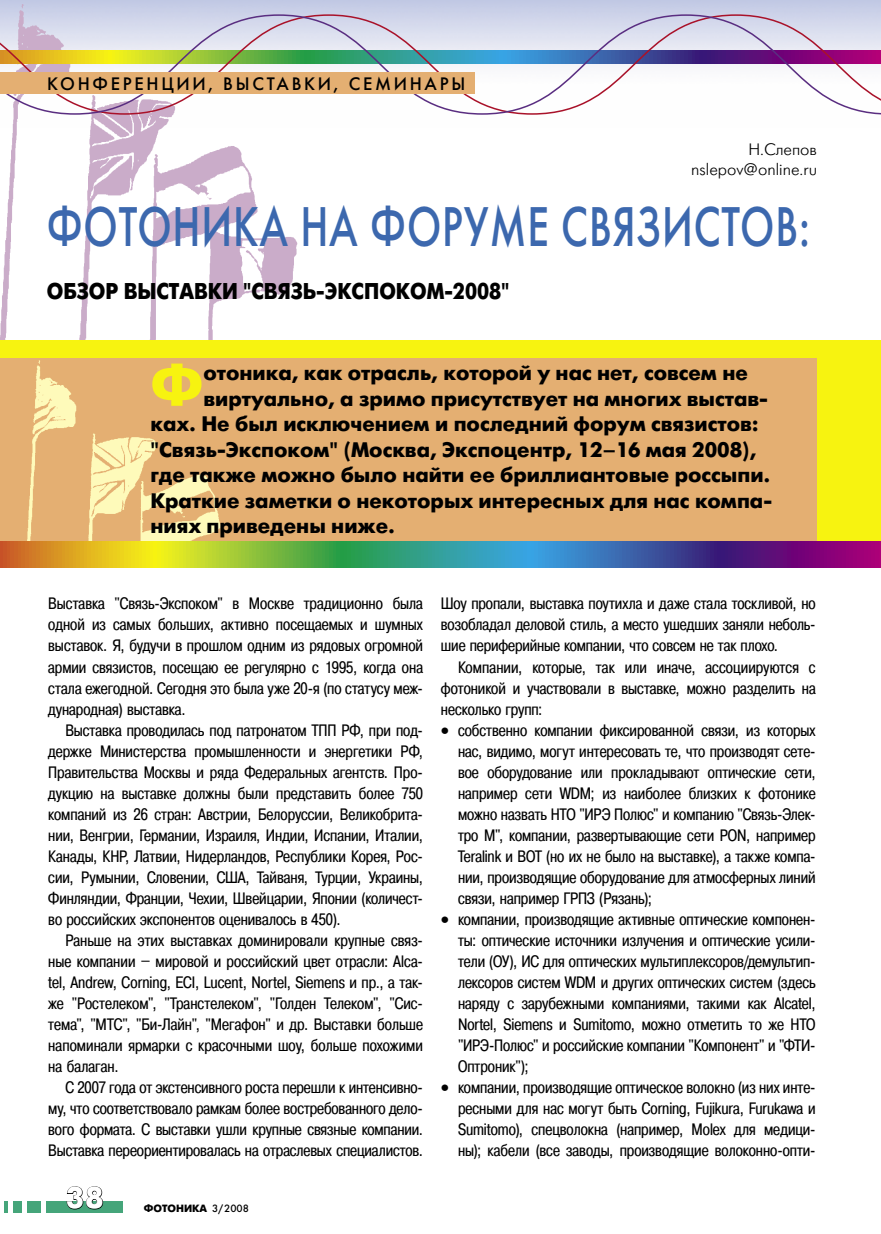
<style>
.page{position:relative;width:881px;height:1234px;background:#fff}
.page>*{position:absolute;margin:0;border:0;box-sizing:border-box;transform-origin:0 0}
.t1{font:700 57.45px "Futuris C";color:#f7f310}
.t2{font:55.5px "Futuris C";letter-spacing:.02em;color:#3c68ae;scale:.75 1}
.t3{font:700 30px "Futuris C";color:#fff}
.t4{font:700 22.8px "Futuris C";color:#000;scale:.89 1}
.t5{font:700 21px "Futuris C";color:#000}
.t6{font:18px "Futuris C";color:#000}
.t7{font:18px "Symbol";color:#000}
.t8{font:16.5px/21px "Pragmatica Cond C";color:#000;text-align:justify}
.t9{font:16.5px/19.8px "Futuris Light C";color:#000;text-align:right}
.t10{font:700 10.5px "Futuris C";color:#000}
.s1{font-weight:400}
</style>
<div class="page">
<img style="left:0;top:0;width:310px;height:340px">
<svg style="left:0;top:14px;width:880px;height:101px"></svg>
<div style="left:0;top:340px;width:880px;height:206px;background:#f7f310"></div>
<div style="left:0;top:358px;width:816px;height:188px;background:#e4af72"></div>
<img style="left:27px;top:360px;width:194px;height:181px">
<svg style="left:0;top:541px;width:880px;height:26px;background:#72806c"></svg>
<div style="left:0;top:72px;width:475px;height:22px;background:#e4af72"></div>
<div style="left:47px;top:1201px;width:76px;height:11px;background:#45a57a"></div>
<div style="left:27px;top:1201px;width:14px;height:11px;background:#45a57a"></div>
<div style="left:13px;top:1201px;width:9px;height:11px;background:#45a57a"></div>
<hr style="left:4px;top:1201px;width:4px;height:11px;background:#45a57a">
<svg style="left:66px;top:1186px;width:37px;height:23px"></svg>
<p class="t6" style="left:47px;top:73px;width:28px">Конферен</p>
<p class="t6" style="left:161px;top:73px;width:105px">ции , выставки</p>
<p class="t6" style="left:334px;top:73px;width:30px">, семинар</p>
<p class="t6" style="left:451px;top:73px;width:15px">ы</p>
<p class="t9" style="left:691px;top:140px;width:127px">Н.Слепов nslepov@online.ru</p>
<h2 class="t2" style="left:47px;top:193px;width:1018px">ФОТОНИКА НА ФОРУМЕ СВЯЗИСТОВ:</h2>
<h3 class="t4" style="left:47px;top:279px;width:521px">ОБЗОР ВЫСТАВКИ "СВЯЗЬ-ЭКСПОКОМ-2008"</h3>
<h1 class="t1" style="left:150px;top:354px;width:54px">Ф</h1>
<p class="t5" style="left:203px;top:361px;width:546px">отоника, как отрасль, которой у нас нет, совсем не</p>
<p class="t5" style="left:203px;top:387px;width:566px">виртуально, а зримо присутствует на многих выстав-</p>
<p class="t5" style="left:150px;top:412px;width:609px">ках. Не был исключением и последний форум связистов:</p>
<p class="t5" style="left:150px;top:438px;width:607px">"Связь-Экспоком" (Москва, Экспоцентр, 12–16 мая 2008),</p>
<p class="t5" style="left:150px;top:463px;width:621px">где также можно было найти ее бриллиантовые россыпи.</p>
<p class="t5" style="left:150px;top:489px;width:623px">Краткие заметки о некоторых интересных для нас компа-</p>
<p class="t5" style="left:150px;top:514px;width:246px">ниях приведены ниже.</p>
<p class="t8" style="left:48px;top:593px;width:376px">Выставка "Связь-Экспоком" в Москве традиционно была одной из самых больших, активно посещаемых и шумных выставок. Я, будучи в прошлом одним из рядовых огромной армии связистов, посещаю ее регулярно с 1995, когда она стала ежегодной. Сегодня это была уже 20-я (по статусу меж&shy;дународная) выставка.</p>
<p class="t8" style="left:48px;top:719px;width:376px;text-indent:17px">Выставка проводилась под патронатом ТПП РФ, при под&shy;держке Министерства промышленности и энергетики РФ, Правительства Москвы и ряда Федеральных агентств. Про&shy;дукцию на выставке должны были представить более 750 компаний из 26 стран: Австрии, Белоруссии, Великобрита&shy;нии, Венгрии, Германии, Израиля, Индии, Испании, Италии, Канады, КНР, Латвии, Нидерландов, Республики Корея, Рос&shy;сии, Румынии, Словении, США, Тайваня, Турции, Украины, Финляндии, Франции, Чехии, Швейцарии, Японии (количест&shy;во российских экспонентов оценивалось в 450).</p>
<p class="t8" style="left:48px;top:929px;width:376px;text-indent:17px">Раньше на этих выставках доминировали крупные связ&shy;ные компании – мировой и российский цвет отрасли: Alca&shy;tel, Andrew, Corning, ECI, Lucent, Nortel, Siemens и пр., а так&shy;же "Ростелеком", "Транстелеком", "Голден Телеком", "Сис&shy;тема", "МТС", "Би-Лайн", "Мегафон" и др. Выставки больше напоминали ярмарки с красочными шоу, больше похожими на балаган.</p>
<p class="t8" style="left:48px;top:1076px;width:376px;text-indent:17px">С 2007 года от экстенсивного роста перешли к интенсивно&shy;му, что соответствовало рамкам более востребованного дело&shy;вого формата. С выставки ушли крупные связные компании.<br>Выставка переориентировалась на отраслевых специалистов.</p>
<h3 class="t3" style="left:66px;top:1180px;width:39px">38</h3>
<p class="t10" style="left:144px;top:1202px;width:107px">ФОТОНИКА <span class="s1">3/2008</span></p>
<p class="t8" style="left:441px;top:593px;width:376px">Шоу пропали, выставка поутихла и даже стала тоскливой, но возобладал деловой стиль, а место ушедших заняли неболь&shy;шие периферийные компании, что совсем не так плохо.</p>
<p class="t8" style="left:441px;top:656px;width:376px;text-indent:17px">Компании, которые, так или иначе, ассоциируются с фотоникой и участвовали в выставке, можно разделить на несколько групп:</p>
<p class="t8" style="left:458px;top:719px;width:359px;text-align:left">собственно компании фиксированной связи, из которых нас, видимо, могут интересовать те, что производят сете&shy;вое оборудование или прокладывают оптические сети, например сети WDM; из наиболее близких к фотонике можно назвать НТО "ИРЭ Полюс" и компанию "Связь-Элек&shy;тро М", компании, развертывающие сети PON, например Teralink и ВОТ (но их не было на выставке), а также компа&shy;нии, производящие оборудование для атмосферных линий связи, например ГРПЗ (Рязань);<br>компании, производящие активные оптические компонен&shy;ты: оптические источники излучения и оптические усили&shy;тели (ОУ), ИС для оптических мультиплексоров/демультип&shy;лексоров систем WDM и других оптических систем (здесь наряду с зарубежными компаниями, такими как Alcatel, Nortel, Siemens и Sumitomo, можно отметить то же НТО "ИРЭ-Полюс" и российские компании "Компонент" и "ФТИ-Оптроник");<br>компании, производящие оптическое волокно (из них инте&shy;ресными для нас могут быть Corning, Fujikura, Furukawa и Sumitomo), спецволокна (например, Molex для медици&shy;ны); кабели (все заводы, производящие волоконно-опти-</p>
<p class="t7" style="left:441px;top:717px;width:10px">•</p>
<p class="t7" style="left:441px;top:906px;width:10px">•</p>
<p class="t7" style="left:441px;top:1074px;width:10px">•</p>
</div>
